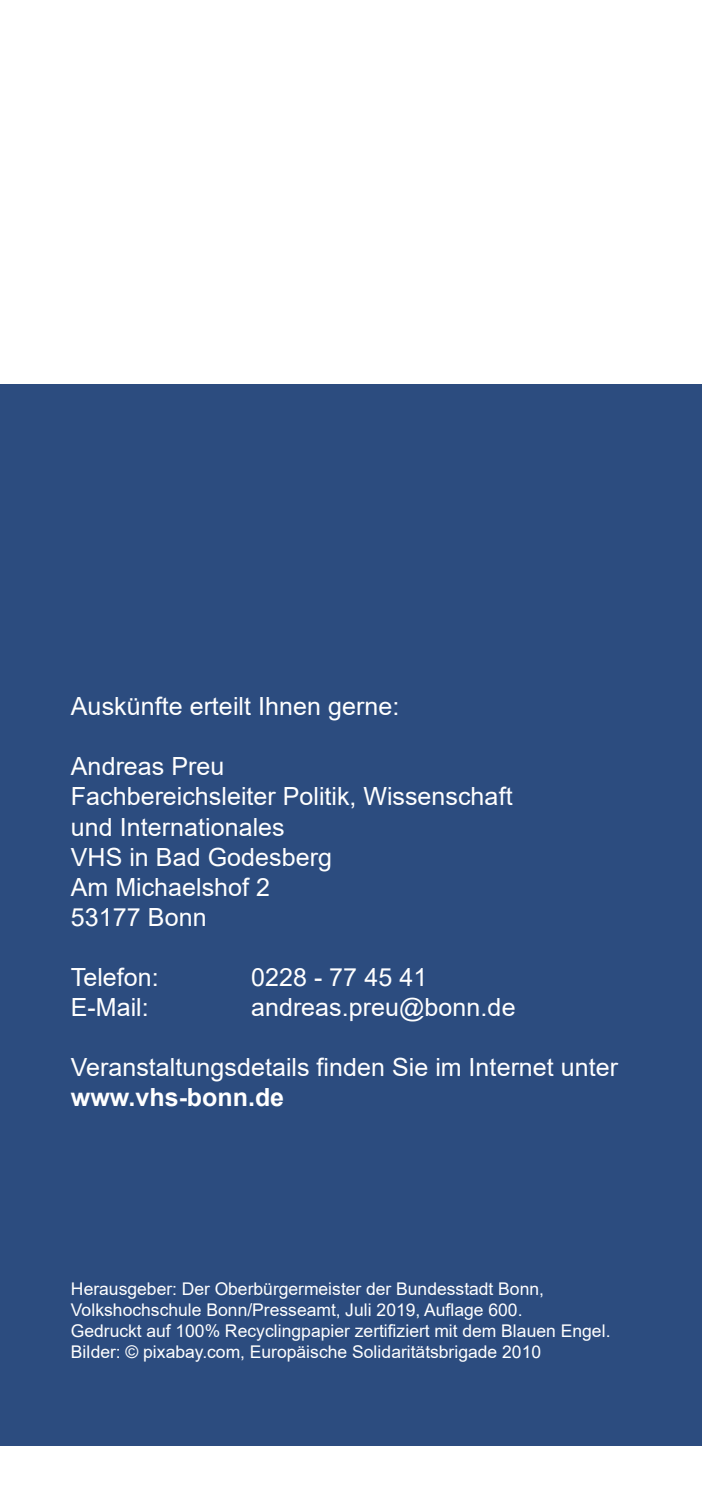
<style>
.page{position:relative;width:702px;height:1489px;background:#fff}
.page>*{position:absolute;margin:0;border:0;box-sizing:border-box;transform-origin:0 0}
.t1{font:25px/30px "Arial";letter-spacing:.005em;color:#fff}
.t2{font:700 25px "Arial";color:#fff}
.t3{font:17.5px/21px "Arial";color:#fff}
</style>
<div class="page">
<div style="left:0;top:384px;width:702px;height:1062px;background:#2c4c7f"></div>
<p class="t1" style="left:71px;top:691px;width:330px">Auskünfte erteilt Ihnen gerne:</p>
<p class="t1" style="left:71px;top:751px;width:443px">Andreas Preu<br>Fachbereichsleiter Politik, Wissenschaft und Internationales<br>VHS in Bad Godesberg<br>Am Michaelshof 2<br>53177 Bonn</p>
<p class="t1" style="left:71px;top:961px;width:89px">Telefon:</p>
<p class="t1" style="left:251px;top:961px;width:178px">0228 - 77 45 41</p>
<p class="t1" style="left:71px;top:991px;width:79px">E-Mail:</p>
<p class="t1" style="left:251px;top:991px;width:266px">andreas.preu@bonn.de</p>
<p class="t1" style="left:71px;top:1051px;width:549px">Veranstaltungsdetails finden Sie im Internet unter</p>
<p class="t2" style="left:71px;top:1082px;width:215px">www.vhs-bonn.de</p>
<p class="t3" style="left:71px;top:1277px;width:541px">Herausgeber: Der Oberbürgermeister der Bundesstadt Bonn, Volkshochschule Bonn/Presseamt, Juli 2019, Auflage 600.<br>Gedruckt auf 100% Recyclingpapier zertifiziert mit dem Blauen Engel.<br>Bilder: © pixabay.com, Europäische Solidaritätsbrigade 2010</p>
</div>
